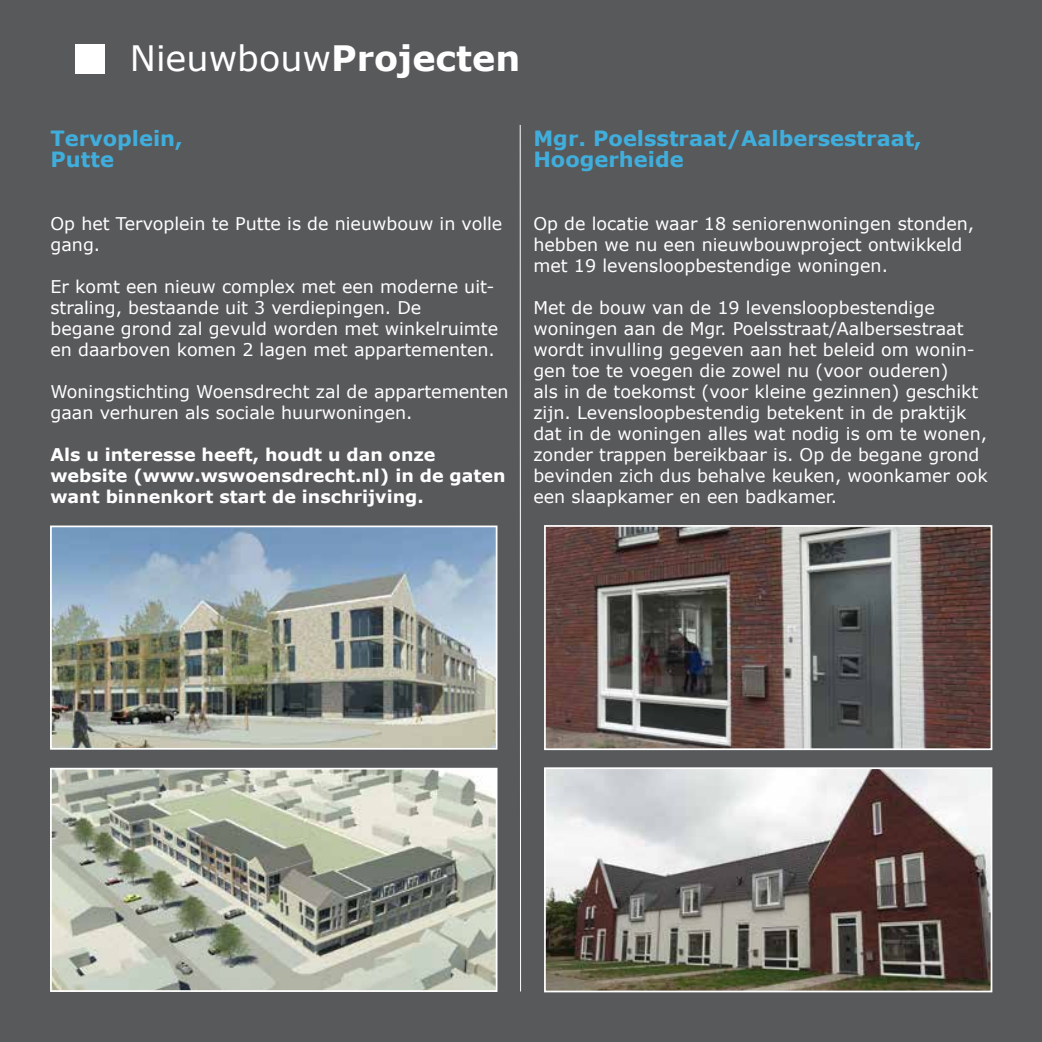
<style>
.page{position:relative;width:1042px;height:1042px;background:#fff}
.page>*{position:absolute;margin:0;border:0;box-sizing:border-box;transform-origin:0 0}
.t1{font:35px "Verdana";color:#fff}
.t2{font:700 21px/21px "Verdana";color:#40aedc}
.t3{font:17.5px/21px "Verdana";color:#fff}
.t4{font:700 17.5px/21px "Verdana";color:#fff}
.s1{font-weight:700}
</style>
<div class="page">
<div style="left:1px;top:1px;width:1040px;height:1040px;background:#58595b"></div>
<div style="left:75px;top:44px;width:30px;height:30px;background:#fff"></div>
<img style="left:53px;top:771px;width:441px;height:218px">
<div style="left:50px;top:768px;width:447px;height:224px;border:2px solid #fff"></div>
<img style="left:53px;top:528px;width:441px;height:218px">
<div style="left:50px;top:525px;width:447px;height:224px;border:2px solid #fff"></div>
<hr style="left:520px;top:125px;width:1px;height:866px;background:#fff">
<img style="left:547px;top:770px;width:442px;height:219px">
<div style="left:544px;top:767px;width:448px;height:225px;border:2px solid #fff"></div>
<img style="left:547px;top:528px;width:442px;height:219px">
<div style="left:544px;top:525px;width:448px;height:225px;border:2px solid #fff"></div>
<h1 class="t1" style="left:130px;top:35px;width:392px">Nieuwbouw<span class="s1">Projecten</span></h1>
<p class="t2" style="left:50px;top:127px;width:134px">Tervoplein,<br>Putte</p>
<p class="t3" style="left:50px;top:213px;width:453px">Op het Tervoplein te Putte is de nieuwbouw in volle gang.</p>
<p class="t3" style="left:50px;top:276px;width:449px">Er komt een nieuw complex met een moderne uit&shy;straling, bestaande uit 3 verdiepingen. De<br>begane grond zal gevuld worden met winkelruimte en daarboven komen 2 lagen met appartementen.</p>
<p class="t3" style="left:50px;top:381px;width:460px">Woningstichting Woensdrecht zal de appartementen gaan verhuren als sociale huurwoningen.</p>
<p class="t4" style="left:50px;top:444px;width:457px">Als u interesse heeft, houdt u dan onze website (www.wswoensdrecht.nl) in de gaten want binnenkort start de inschrijving.</p>
<p class="t2" style="left:533px;top:127px;width:390px">Mgr. Poelsstraat/Aalbersestraat,<br>Hoogerheide</p>
<p class="t3" style="left:533px;top:213px;width:442px">Op de locatie waar 18 seniorenwoningen stonden, hebben we nu een nieuwbouwproject ontwikkeld met 19 levensloopbestendige woningen.</p>
<p class="t3" style="left:533px;top:297px;width:456px">Met de bouw van de 19 levensloopbestendige woningen aan de Mgr. Poelsstraat/Aalbersestraat wordt invulling gegeven aan het beleid om wonin&shy;gen toe te voegen die zowel nu (voor ouderen)<br>als in de toekomst (voor kleine gezinnen) geschikt zijn. Levensloopbestendig betekent in de praktijk dat in de woningen alles wat nodig is om te wonen, zonder trappen bereikbaar is. Op de begane grond bevinden zich dus behalve keuken, woonkamer ook een slaapkamer en een badkamer.</p>
</div>
